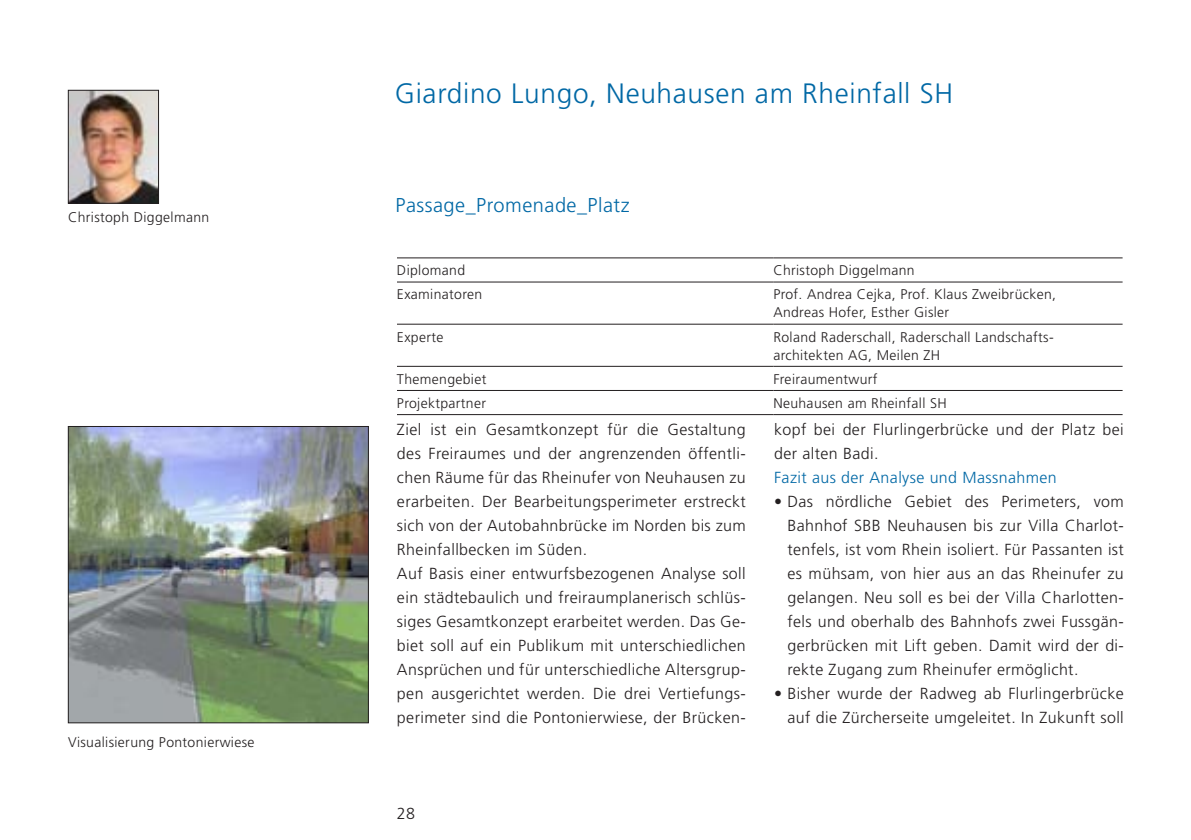
<style>
.page{position:relative;width:1191px;height:840px;background:#fff}
.page>*{position:absolute;margin:0;border:0;box-sizing:border-box;transform-origin:0 0}
.t1{font:300 28px "Frutiger";letter-spacing:.025em;color:#0068a5}
.t2{font:300 20px "Frutiger";letter-spacing:.025em;color:#0068a5}
.t3{font:300 16px/24px "Frutiger";letter-spacing:.025em;color:#231f20}
.t4{font:300 16px "Frutiger";letter-spacing:.025em;color:#0068a5}
.t5{font:300 14px/18px "Frutiger";letter-spacing:.025em;color:#231f20}
</style>
<div class="page">
<img style="left:70px;top:428px;width:297px;height:292px">
<div style="left:68px;top:426px;width:301px;height:296px;border:1px solid #231f20"></div>
<img style="left:70px;top:92px;width:87px;height:109px">
<div style="left:68px;top:90px;width:91px;height:113px;border:1px solid #231f20"></div>
<hr style="left:397px;top:257px;width:376px;height:1px;background:#231f20">
<hr style="left:773px;top:257px;width:349px;height:1px;background:#231f20">
<hr style="left:397px;top:281px;width:376px;height:1px;background:#231f20">
<hr style="left:773px;top:281px;width:349px;height:1px;background:#231f20">
<hr style="left:397px;top:323px;width:376px;height:1px;background:#231f20">
<hr style="left:773px;top:323px;width:349px;height:1px;background:#231f20">
<hr style="left:397px;top:366px;width:376px;height:1px;background:#231f20">
<hr style="left:773px;top:366px;width:349px;height:1px;background:#231f20">
<hr style="left:397px;top:390px;width:376px;height:1px;background:#231f20">
<hr style="left:773px;top:390px;width:349px;height:1px;background:#231f20">
<hr style="left:397px;top:414px;width:376px;height:1px;background:#231f20">
<hr style="left:773px;top:414px;width:349px;height:1px;background:#231f20">
<p class="t5" style="left:68px;top:208px;width:143px">Christoph Diggelmann</p>
<p class="t5" style="left:68px;top:733px;width:188px">Visualisierung Pontonierwiese</p>
<h1 class="t1" style="left:395px;top:78px;width:560px">Giardino Lungo, Neuhausen am Rheinfall SH</h1>
<p class="t2" style="left:395px;top:194px;width:235px">Passage_Promenade_Platz</p>
<p class="t5" style="left:397px;top:261px;width:70px">Diplomand</p>
<p class="t5" style="left:773px;top:261px;width:143px">Christoph Diggelmann</p>
<p class="t5" style="left:397px;top:285px;width:87px">Examinatoren</p>
<p class="t5" style="left:773px;top:285px;width:284px">Prof. Andrea Cejka, Prof. Klaus Zweibrücken,<br>Andreas Hofer, Esther Gisler</p>
<p class="t5" style="left:397px;top:328px;width:48px">Experte</p>
<p class="t5" style="left:773px;top:328px;width:282px">Roland Raderschall, Raderschall Landschafts&shy;architekten AG, Meilen ZH</p>
<p class="t5" style="left:397px;top:370px;width:91px">Themengebiet</p>
<p class="t5" style="left:773px;top:370px;width:106px">Freiraumentwurf</p>
<p class="t5" style="left:397px;top:394px;width:91px">Projektpartner</p>
<p class="t5" style="left:773px;top:394px;width:175px">Neuhausen am Rheinfall SH</p>
<p class="t3" style="left:397px;top:417px;width:350px">Ziel ist ein Gesamtkonzept für die Gestaltung des Freiraumes und der angrenzenden öffentli&shy;chen Räume für das Rheinufer von Neuhausen zu erarbeiten. Der Bearbeitungsperimeter erstreckt sich von der Autobahnbrücke im Norden bis zum Rheinfallbecken im Süden.<br>Auf Basis einer entwurfsbezogenen Analyse soll ein städtebaulich und freiraumplanerisch schlüs&shy;siges Gesamtkonzept erarbeitet werden. Das Ge&shy;biet soll auf ein Publikum mit unterschiedlichen Ansprüchen und für unterschiedliche Altersgrup&shy;pen ausgerichtet werden. Die drei Vertiefungs&shy;perimeter sind die Pontonierwiese, der Brücken-</p>
<p class="t3" style="left:774px;top:417px;width:351px">kopf bei der Flurlingerbrücke und der Platz bei der alten Badi.</p>
<p class="t4" style="left:774px;top:468px;width:284px">Fazit aus der Analyse und Massnahmen</p>
<p class="t3" style="left:787px;top:489px;width:338px;text-align:justify;text-indent:-13px">• Das nördliche Gebiet des Perimeters, vom Bahnhof SBB Neuhausen bis zur Villa Charlot&shy;tenfels, ist vom Rhein isoliert. Für Passanten ist es mühsam, von hier aus an das Rheinufer zu gelangen. Neu soll es bei der Villa Charlotten&shy;fels und oberhalb des Bahnhofs zwei Fussgän&shy;gerbrücken mit Lift geben. Damit wird der di&shy;rekte Zugang zum Rheinufer ermöglicht.</p>
<p class="t3" style="left:774px;top:681px;width:351px;text-align:right">• Bisher wurde der Radweg ab Flurlingerbrücke auf die Zürcherseite umgeleitet. In Zukunft soll</p>
<p class="t3" style="left:397px;top:801px;width:20px">28</p>
</div>
